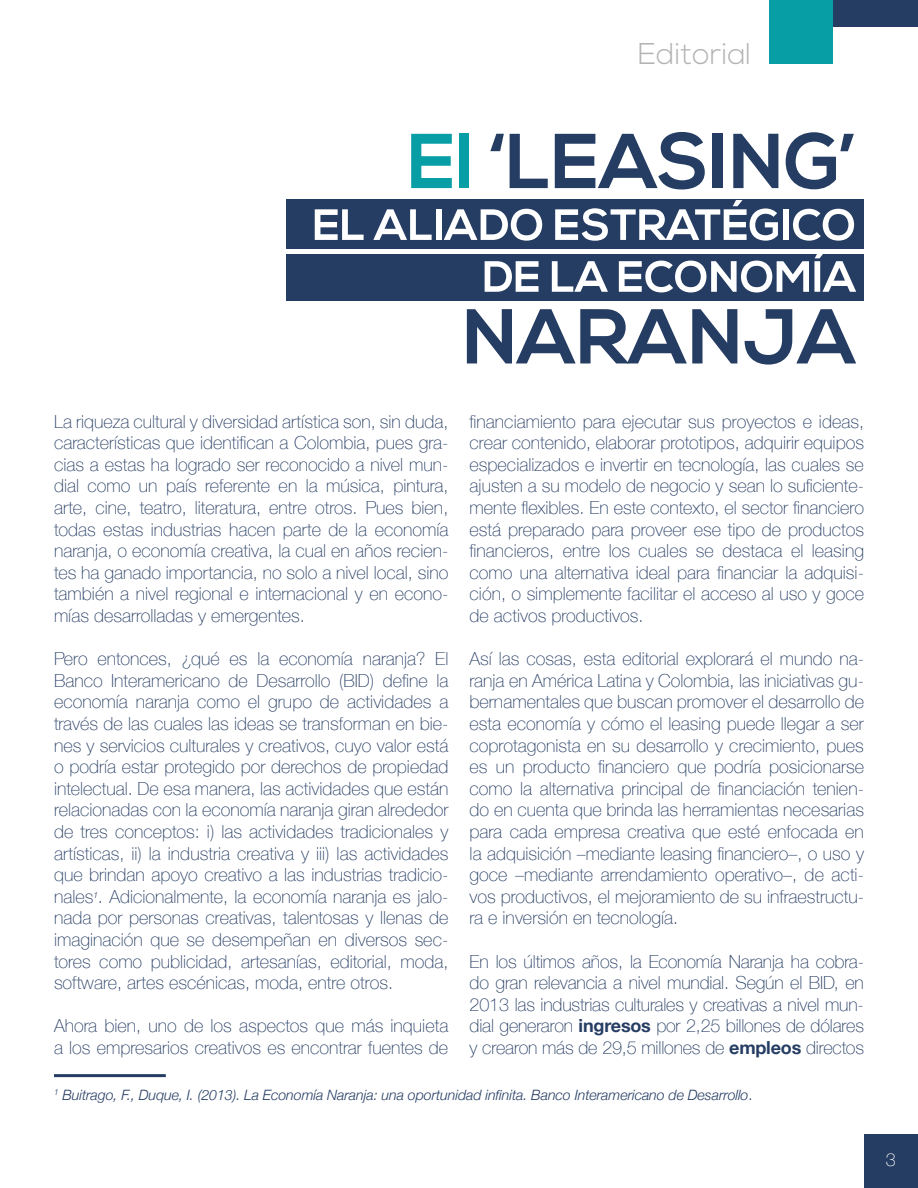
<style>
.page{position:relative;width:918px;height:1188px;background:#fff}
.page>*{position:absolute;margin:0;border:0;box-sizing:border-box;transform-origin:0 0}
.t1{font:300 30px "Nexa";color:#b3b3b3}
.t2{font:100 18px/21.6px "Helvetica Neue";color:#263d63;text-align:justify}
.t3{font:100 18px "Helvetica Neue";color:#fff}
.t4{font:italic 300 14.25px "Helvetica Neue";letter-spacing:-.005em;color:#263d63}
.s1{font-weight:700}
.s2{font-style:normal}
</style>
<div class="page">
<div style="left:769px;top:0;width:64px;height:64px;background:#089ea6"></div>
<div style="left:833px;top:0;width:85px;height:27px;background:#263d63"></div>
<div style="left:864px;top:1134px;width:54px;height:54px;background:#263d63"></div>
<hr style="left:54px;top:1074px;width:112px;height:3px;background:#263d63">
<div style="left:286px;top:255px;width:578px;height:46px;background:#263d63"></div>
<div style="left:286px;top:199px;width:578px;height:50px;background:#263d63"></div>
<svg style="left:411px;top:134px;width:41px;height:54px"></svg>
<div style="left:459px;top:134px;width:9px;height:54px;background:#089ea6"></div>
<svg style="left:490px;top:134px;width:14px;height:17px"></svg>
<svg style="left:510px;top:134px;width:38px;height:54px"></svg>
<svg style="left:555px;top:132px;width:150px;height:57px"></svg>
<div style="left:713px;top:134px;width:10px;height:54px;background:#263d63"></div>
<svg style="left:733px;top:134px;width:45px;height:54px"></svg>
<svg style="left:786px;top:132px;width:68px;height:57px"></svg>
<svg style="left:315px;top:209px;width:49px;height:31px"></svg>
<svg style="left:373px;top:209px;width:59px;height:31px"></svg>
<div style="left:436px;top:209px;width:5px;height:31px;background:#fff"></div>
<svg style="left:444px;top:209px;width:98px;height:32px"></svg>
<svg style="left:555px;top:200px;width:223px;height:41px"></svg>
<div style="left:783px;top:209px;width:5px;height:31px;background:#fff"></div>
<svg style="left:793px;top:209px;width:61px;height:32px"></svg>
<svg style="left:485px;top:261px;width:54px;height:31px"></svg>
<svg style="left:552px;top:261px;width:56px;height:31px"></svg>
<svg style="left:619px;top:254px;width:237px;height:38px"></svg>
<svg style="left:467px;top:309px;width:270px;height:55px"></svg>
<svg style="left:745px;top:309px;width:111px;height:56px"></svg>
<h1 class="t1" style="left:638px;top:36px;width:115px">Editorial</h1>
<p class="t2" style="left:470px;top:410px;width:396px">financiamiento para ejecutar sus proyectos e ideas, crear contenido, elaborar prototipos, adquirir equipos especializados e invertir en tecnología, las cuales se ajusten a su modelo de negocio y sean lo suficiente&shy;mente flexibles. En este contexto, el sector financiero está preparado para proveer ese tipo de productos financieros, entre los cuales se destaca el leasing como una alternativa ideal para financiar la adquisi&shy;ción, o simplemente facilitar el acceso al uso y goce de activos productivos.</p>
<p class="t2" style="left:470px;top:648px;width:396px">Así las cosas, esta editorial explorará el mundo na&shy;ranja en América Latina y Colombia, las iniciativas gu&shy;bernamentales que buscan promover el desarrollo de esta economía y cómo el leasing puede llegar a ser coprotagonista en su desarrollo y crecimiento, pues es un producto financiero que podría posicionarse como la alternativa principal de financiación tenien&shy;do en cuenta que brinda las herramientas necesarias para cada empresa creativa que esté enfocada en la adquisición –mediante leasing financiero–, o uso y goce –mediante arrendamiento operativo–, de acti&shy;vos productivos, el mejoramiento de su infraestructu&shy;ra e inversión en tecnología.</p>
<p class="t2" style="left:470px;top:950px;width:396px">En los últimos años, la Economía Naranja ha cobra&shy;do gran relevancia a nivel mundial. Según el BID, en 2013 las industrias culturales y creativas a nivel mun&shy;dial generaron <span class="s1">ingresos</span> por 2,25 billones de dólares y crearon más de 29,5 millones de <span class="s1">empleos</span> directos</p>
<p class="t4" style="left:54px;top:1083px;width:700px"><sup>1</sup> Buitrago, F., Duque, I. (2013). La Economía Naranja: una oportunidad infinita. Banco Interamericano de Desarrollo<span class="s2">.</span></p>
<p class="t2" style="left:54px;top:410px;width:396px">La riqueza cultural y diversidad artística son, sin duda, características que identifican a Colombia, pues gra&shy;cias a estas ha logrado ser reconocido a nivel mun&shy;dial como un país referente en la música, pintura, arte, cine, teatro, literatura, entre otros. Pues bien, todas estas industrias hacen parte de la economía naranja, o economía creativa, la cual en años recien&shy;tes ha ganado importancia, no solo a nivel local, sino también a nivel regional e internacional y en econo&shy;mías desarrolladas y emergentes.</p>
<p class="t2" style="left:54px;top:648px;width:396px">Pero entonces, ¿qué es la economía naranja? El Banco Interamericano de Desarrollo (BID) define la economía naranja como el grupo de actividades a través de las cuales las ideas se transforman en bie&shy;nes y servicios culturales y creativos, cuyo valor está o podría estar protegido por derechos de propiedad intelectual. De esa manera, las actividades que están relacionadas con la economía naranja giran alrededor de tres conceptos: i) las actividades tradicionales y artísticas, ii) la industria creativa y iii) las actividades que brindan apoyo creativo a las industrias tradicio&shy;nales<sup>1</sup>. Adicionalmente, la economía naranja es jalo&shy;nada por personas creativas, talentosas y llenas de imaginación que se desempeñan en diversos sec&shy;tores como publicidad, artesanías, editorial, moda, software, artes escénicas, moda, entre otros.</p>
<p class="t2" style="left:54px;top:1015px;width:396px">Ahora bien, uno de los aspectos que más inquieta a los empresarios creativos es encontrar fuentes de</p>
<p class="t3" style="left:886px;top:1146px;width:12px">3</p>
</div>
